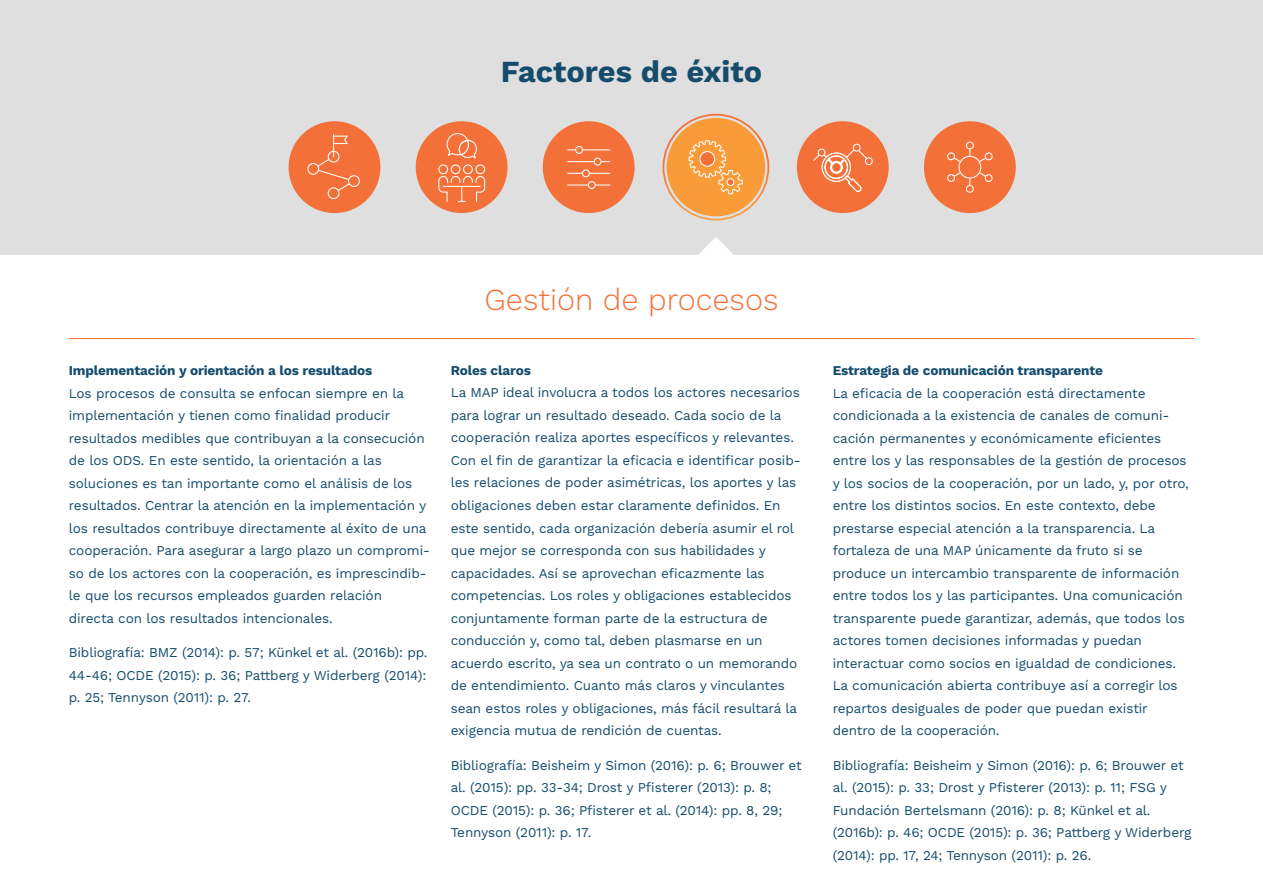
<style>
.page{position:relative;width:1263px;height:893px;background:#fff}
.page>*{position:absolute;margin:0;border:0;box-sizing:border-box;transform-origin:0 0}
.t1{font:300 30.6px "Work Sans";color:#f37139}
.t2{font:700 30.6px "Work Sans";color:#154c6c}
.t3{font:13.5px/22.5px "Work Sans";letter-spacing:-.01em;color:#154c6c}
.t4{font:700 13.5px "Work Sans";letter-spacing:-.01em;color:#154c6c}
</style>
<div class="page">
<div style="left:0;top:0;width:1263px;height:254px;background:#dedfde"></div>
<svg style="left:686px;top:237px;width:59px;height:18px"></svg>
<div style="left:667px;top:118px;width:98px;height:98px;background:#f89b38;border-radius:50%"></div>
<div style="left:662px;top:114px;width:107px;height:106px;border:2px solid #fff;border-radius:50%"></div>
<svg style="left:542px;top:121px;width:93px;height:93px"></svg>
<hr style="left:567px;top:149px;width:43px;height:1px;background:#fff">
<div style="left:576px;top:146px;width:6px;height:7px;background:#f37139;border-radius:50%"></div>
<div style="left:575px;top:146px;width:8px;height:8px;border:1px solid #fff;border-radius:50%"></div>
<hr style="left:567px;top:161px;width:43px;height:1px;background:#fff">
<div style="left:594px;top:158px;width:7px;height:7px;background:#f37139;border-radius:50%"></div>
<div style="left:594px;top:158px;width:7px;height:8px;border:1px solid #fff;border-radius:50%"></div>
<hr style="left:567px;top:173px;width:43px;height:1px;background:#fff">
<div style="left:582px;top:170px;width:7px;height:7px;background:#f37139;border-radius:50%"></div>
<div style="left:582px;top:169px;width:8px;height:8px;border:1px solid #fff;border-radius:50%"></div>
<hr style="left:567px;top:184px;width:43px;height:2px;background:#fff">
<div style="left:588px;top:182px;width:7px;height:6px;background:#f37139;border-radius:50%"></div>
<div style="left:588px;top:181px;width:8px;height:8px;border:1px solid #fff;border-radius:50%"></div>
<svg style="left:796px;top:121px;width:93px;height:92px"></svg>
<svg style="left:924px;top:121px;width:92px;height:93px"></svg>
<div style="left:289px;top:121px;width:91px;height:92px;background:#f37139;border-radius:50%"></div>
<div style="left:348px;top:175px;width:12px;height:12px;border:1px solid #fff;border-radius:50%"></div>
<div style="left:307px;top:163px;width:12px;height:12px;border:1px solid #fff;border-radius:50%"></div>
<div style="left:328px;top:187px;width:11px;height:12px;border:1px solid #fff;border-radius:50%"></div>
<svg style="left:311px;top:134px;width:45px;height:61px"></svg>
<svg style="left:688px;top:140px;width:55px;height:55px"></svg>
<div style="left:700px;top:152px;width:15px;height:14px;background:#f37139;border-radius:50%"></div>
<div style="left:699px;top:151px;width:16px;height:16px;border:1px solid #fff;border-radius:50%"></div>
<svg style="left:415px;top:121px;width:93px;height:93px"></svg>
<hr style="left:69px;top:338px;width:1125px;height:1px;background:#f37139">
<h1 class="t2" style="left:501px;top:54px;width:263px">Factores de éxito</h1>
<p class="t4" style="left:69px;top:363px;width:305px">Implementación y orientación a los resultados</p>
<p class="t3" style="left:69px;top:382px;width:363px">Los procesos de consulta se enfocan siempre en la implementación y tienen como finalidad producir resultados medibles que contribuyan a la consecución de los ODS. En este sentido, la orientación a las soluciones es tan importante como el análisis de los resultados. Centrar la atención en la implementación y los resultados contribuye directamente al éxito de una cooperación. Para asegurar a largo plazo un compromi&shy;so de los actores con la cooperación, es imprescindib&shy;le que los recursos empleados guarden relación directa con los resultados intencionales.</p>
<p class="t3" style="left:69px;top:642px;width:360px;text-align:justify">Bibliografía: BMZ (2014): p. 57; Künkel et al. (2016b): pp.<br>44-46; OCDE (2015): p. 36; Pattberg y Widerberg (2014): p. 25; Tennyson (2011): p. 27.</p>
<h1 class="t1" style="left:484px;top:281px;width:295px">Gestión de procesos</h1>
<p class="t4" style="left:451px;top:363px;width:82px">Roles claros</p>
<p class="t3" style="left:451px;top:382px;width:351px">La MAP ideal involucra a todos los actores necesarios para lograr un resultado deseado. Cada socio de la cooperación realiza aportes específicos y relevantes.<br>Con el fin de garantizar la eficacia e identificar posib&shy;les relaciones de poder asimétricas, los aportes y las obligaciones deben estar claramente definidos. En este sentido, cada organización debería asumir el rol que mejor se corresponda con sus habilidades y capacidades. Así se aprovechan eficazmente las competencias. Los roles y obligaciones establecidos conjuntamente forman parte de la estructura de conducción y, como tal, deben plasmarse en un acuerdo escrito, ya sea un contrato o un memorando de entendimiento. Cuanto más claros y vinculantes sean estos roles y obligaciones, más fácil resultará la exigencia mutua de rendición de cuentas.</p>
<p class="t3" style="left:451px;top:754px;width:352px">Bibliografía: Beisheim y Simon (2016): p. 6; Brouwer et al. (2015): pp. 33-34; Drost y Pfisterer (2013): p. 8; OCDE (2015): p. 36; Pfisterer et al. (2014): pp. 8, 29; Tennyson (2011): p. 17.</p>
<p class="t4" style="left:833px;top:363px;width:272px">Estrategia de comunicación transparente</p>
<p class="t3" style="left:833px;top:382px;width:358px">La eficacia de la cooperación está directamente condicionada a la existencia de canales de comuni&shy;cación permanentes y económicamente eficientes entre los y las responsables de la gestión de procesos y los socios de la cooperación, por un lado, y, por otro, entre los distintos socios. En este contexto, debe prestarse especial atención a la transparencia. La fortaleza de una MAP únicamente da fruto si se produce un intercambio transparente de información entre todos los y las participantes. Una comunicación transparente puede garantizar, además, que todos los actores tomen decisiones informadas y puedan interactuar como socios en igualdad de condiciones.<br>La comunicación abierta contribuye así a corregir los repartos desiguales de poder que puedan existir dentro de la cooperación.</p>
<p class="t3" style="left:833px;top:754px;width:360px">Bibliografía: Beisheim y Simon (2016): p. 6; Brouwer et al. (2015): p. 33; Drost y Pfisterer (2013): p. 11; FSG y Fundación Bertelsmann (2016): p. 8; Künkel et al. (2016b): p. 46; OCDE (2015): p. 36; Pattberg y Widerberg (2014): pp. 17, 24; Tennyson (2011): p. 26.</p>
</div>
